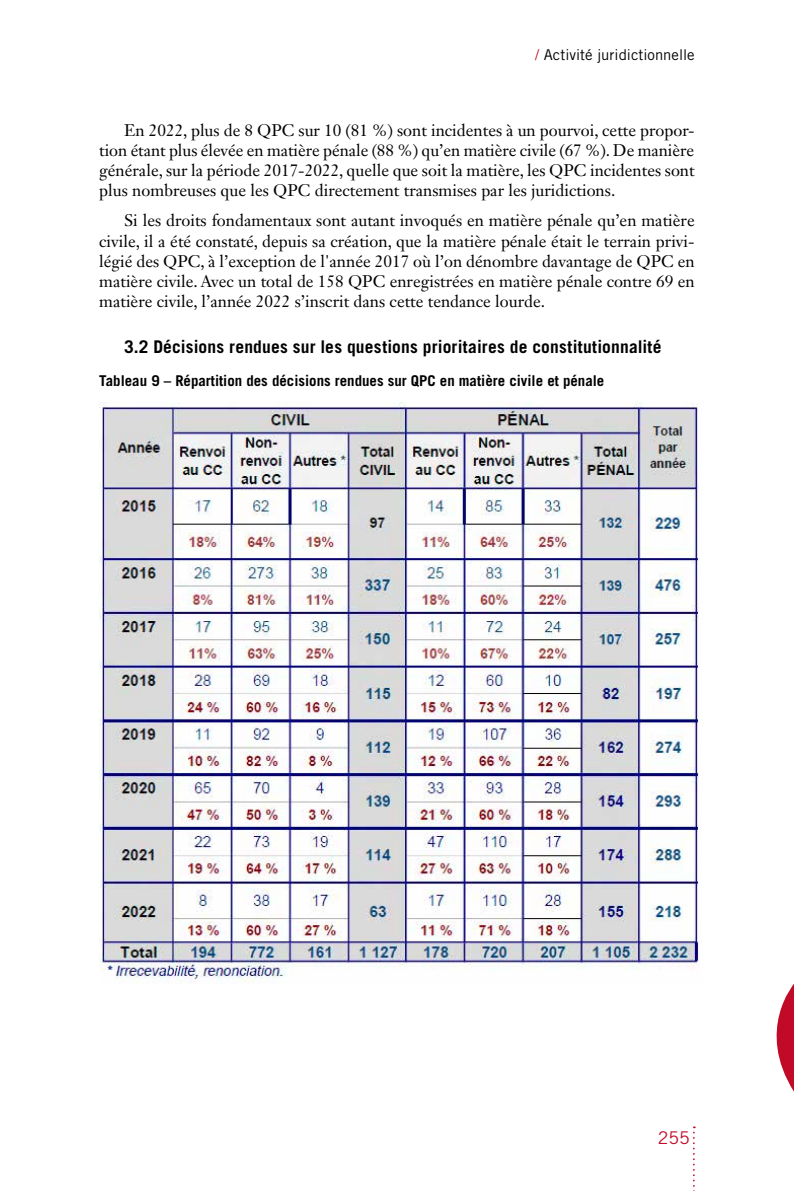
<style>
.page{position:relative;width:794px;height:1191px;background:#fff}
.page>*{position:absolute;margin:0;border:0;box-sizing:border-box;transform-origin:0 0}
.Titre_4{font:700 17.5px "Trade Gothic LT Std";letter-spacing:.01em;color:#000}
.t1{font:17.5px "Trade Gothic LT Std";color:#c10a27}
.t2{font:16.62px/20.1px "Janson Text LT Std";color:#000;text-align:justify}
.Tableau_tétière_word{font:700 14.88px "Trade Gothic LT Std";color:#000}
.t3{font:14.88px "Trade Gothic LT Std";color:#000}
.s1{color:#c10a27}
</style>
<div class="page">
<svg style="left:693px;top:1126px;width:2px;height:65px"></svg>
<svg style="left:776px;top:984px;width:18px;height:107px"></svg>
<img style="left:99px;top:402px;width:600px;height:581px">
<p class="t3" style="left:535px;top:46px;width:161px"><span class="s1">/</span> Activité juridictionnelle</p>
<p class="t2" style="left:99px;top:120px;width:597px;text-indent:25px">En 2022, plus de 8 QPC sur 10 (81 %) sont incidentes à un pourvoi, cette propor&shy;tion étant plus élevée en matière pénale (88 %) qu’en matière civile (67 %). De manière générale, sur la période 2017-2022, quelle que soit la matière, les QPC incidentes sont plus nombreuses que les QPC directement transmises par les juridictions.</p>
<p class="t2" style="left:99px;top:210px;width:597px;text-indent:25px">Si les droits fondamentaux sont autant invoqués en matière pénale qu’en matière civile, il a été constaté, depuis sa création, que la matière pénale était le terrain privi&shy;légié des QPC, à l’exception de l'année 2017 où l’on dénombre davantage de QPC en matière civile. Avec un total de 158 QPC enregistrées en matière pénale contre 69 en matière civile, l’année 2022 s’inscrit dans cette tendance lourde.</p>
<p class="Titre_4" style="left:124px;top:336px;width:539px">3.2 Décisions rendues sur les questions prioritaires de constitutionnalité</p>
<p class="Tableau_tétière_word" style="left:99px;top:371px;width:506px">Tableau 9 – Répartition des décisions rendues sur QPC en matière civile et pénale</p>
<p class="t1" style="left:657px;top:1127px;width:34px">255</p>
</div>
